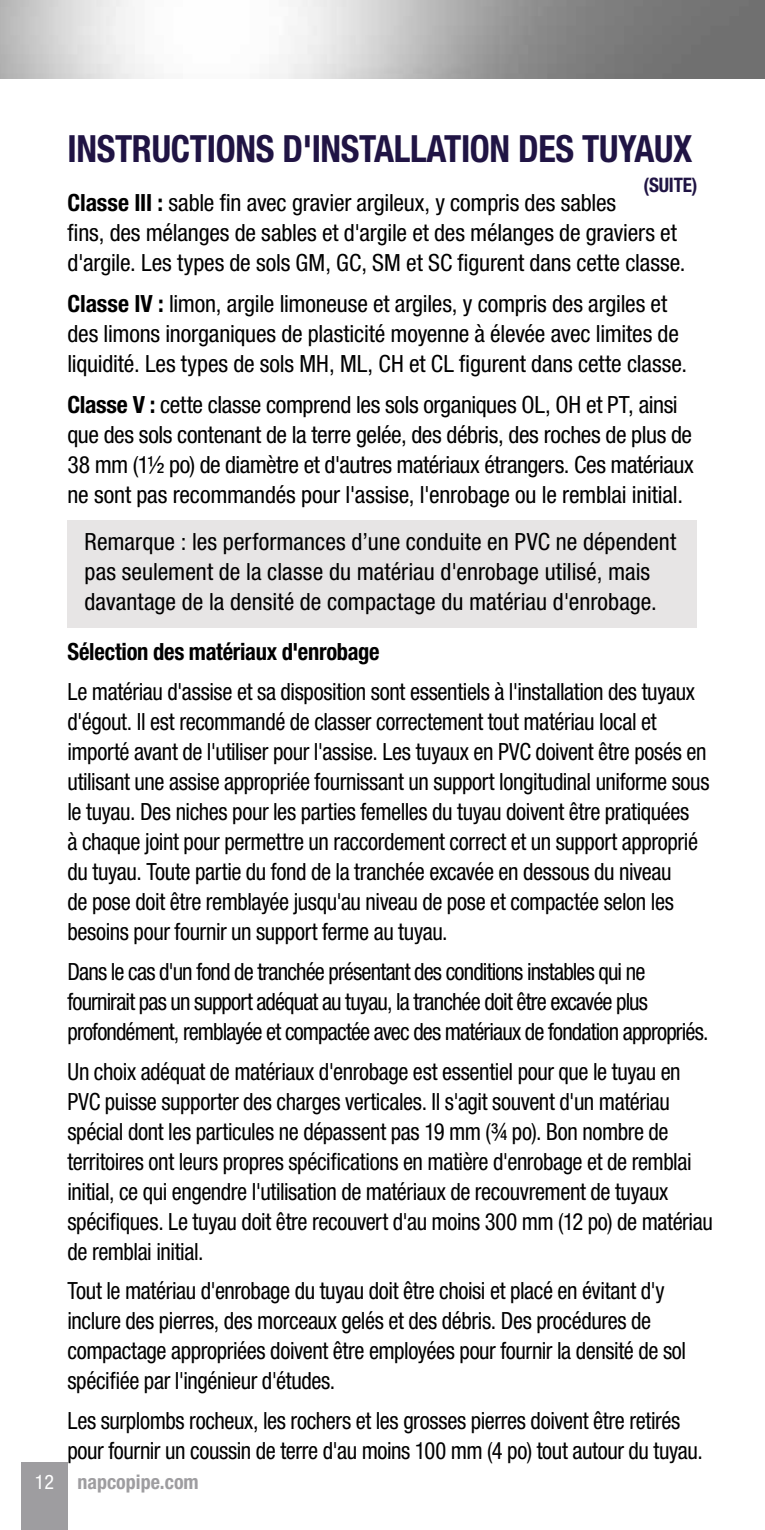
<style>
.page{position:relative;width:765px;height:1530px;background:#fff}
.page>*{position:absolute;margin:0;border:0;box-sizing:border-box;transform-origin:0 0}
.t1{font:700 condensed 37.5px "Helvetica Neue LT Std";letter-spacing:-.01em;color:#201444;scale:.96 1}
.t2{font:condensed 23.75px/30px "Helvetica Neue LT Std";letter-spacing:-.015em;color:#000;scale:.95 1}
.t3{font:condensed 23.75px/30px "Helvetica Neue LT Std";letter-spacing:-.015em;color:#000}
.t4{font:condensed 23.75px/30px "Helvetica Neue LT Std";letter-spacing:-.04em;color:#000;scale:.95 1}
.t5{font:700 condensed 23.75px "Helvetica Neue LT Std";letter-spacing:-.01em;color:#000;scale:.95 1}
.t6{font:700 condensed 20px "Helvetica Neue LT Std";color:#9e9da0}
.t7{font:700 condensed 20px "Helvetica Neue LT Std";letter-spacing:-.01em;color:#201444;scale:.96 1}
.s1{font-weight:700}
.s2{font-weight:400;color:#fff}
</style>
<div class="page">
<div style="left:68px;top:520px;width:630px;height:107px;background:#e7e5e5"></div>
<div style="left:21px;top:1462px;width:47px;height:68px;background:#9e9da0"></div>
<h1 class="t1" style="left:68px;top:126px;width:652px">INSTRUCTIONS D'INSTALLATION DES TUYAUX</h1>
<p class="t7" style="left:644px;top:173px;width:58px">(SUITE)</p>
<p class="t3" style="left:68px;top:187px;width:620px"><span class="s1">Classe III :</span> sable fin avec gravier argileux, y compris des sables<br>fins, des mélanges de sables et d'argile et des mélanges de graviers et d'argile. Les types de sols GM, GC, SM et SC figurent dans cette classe.</p>
<p class="t3" style="left:68px;top:288px;width:621px"><span class="s1">Classe IV :</span> limon, argile limoneuse et argiles, y compris des argiles et des limons inorganiques de plasticité moyenne à élevée avec limites de liquidité. Les types de sols MH, ML, CH et CL figurent dans cette classe.</p>
<p class="t3" style="left:68px;top:390px;width:628px"><span class="s1">Classe V :</span> cette classe comprend les sols organiques OL, OH et PT, ainsi que des sols contenant de la terre gelée, des débris, des roches de plus de 38 mm (1½ po) de diamètre et d'autres matériaux étrangers. Ces matériaux ne sont pas recommandés pour l'assise, l'enrobage ou le remblai initial.</p>
<p class="t3" style="left:85px;top:526px;width:593px">Remarque : les performances d’une conduite en PVC ne dépendent pas seulement de la classe du matériau d'enrobage utilisé, mais davantage de la densité de compactage du matériau d'enrobage.</p>
<p class="t5" style="left:68px;top:637px;width:330px">Sélection des matériaux d'enrobage</p>
<p class="t2" style="left:68px;top:676px;width:677px">Le matériau d'assise et sa disposition sont essentiels à l'installation des tuyaux d'égout. Il est recommandé de classer correctement tout matériau local et importé avant de l'utiliser pour l'assise. Les tuyaux en PVC doivent être posés en utilisant une assise appropriée fournissant un support longitudinal uniforme sous le tuyau. Des niches pour les parties femelles du tuyau doivent être pratiquées<br>à chaque joint pour permettre un raccordement correct et un support approprié du tuyau. Toute partie du fond de la tranchée excavée en dessous du niveau<br>de pose doit être remblayée jusqu'au niveau de pose et compactée selon les besoins pour fournir un support ferme au tuyau.</p>
<p class="t4" style="left:68px;top:956px;width:676px">Dans le cas d'un fond de tranchée présentant des conditions instables qui ne fournirait pas un support adéquat au tuyau, la tranchée doit être excavée plus profondément, remblayée et compactée avec des matériaux de fondation appropriés.</p>
<p class="t2" style="left:68px;top:1056px;width:681px">Un choix adéquat de matériaux d'enrobage est essentiel pour que le tuyau en PVC puisse supporter des charges verticales. Il s'agit souvent d'un matériau spécial dont les particules ne dépassent pas 19 mm (¾ po). Bon nombre de territoires ont leurs propres spécifications en matière d'enrobage et de remblai initial, ce qui engendre l'utilisation de matériaux de recouvrement de tuyaux spécifiques. Le tuyau doit être recouvert d'au moins 300 mm (12 po) de matériau de remblai initial.</p>
<p class="t2" style="left:68px;top:1276px;width:653px">Tout le matériau d'enrobage du tuyau doit être choisi et placé en évitant d'y inclure des pierres, des morceaux gelés et des débris. Des procédures de compactage appropriées doivent être employées pour fournir la densité de sol spécifiée par l'ingénieur d'études.</p>
<p class="t2" style="left:68px;top:1406px;width:670px">Les surplombs rocheux, les rochers et les grosses pierres doivent être retirés pour fournir un coussin de terre d'au moins 100 mm (4 po) tout autour du tuyau.</p>
<p class="t6" style="left:35px;top:1470px;width:165px"><span class="s2">12</span> napcopipe.com</p>
</div>
